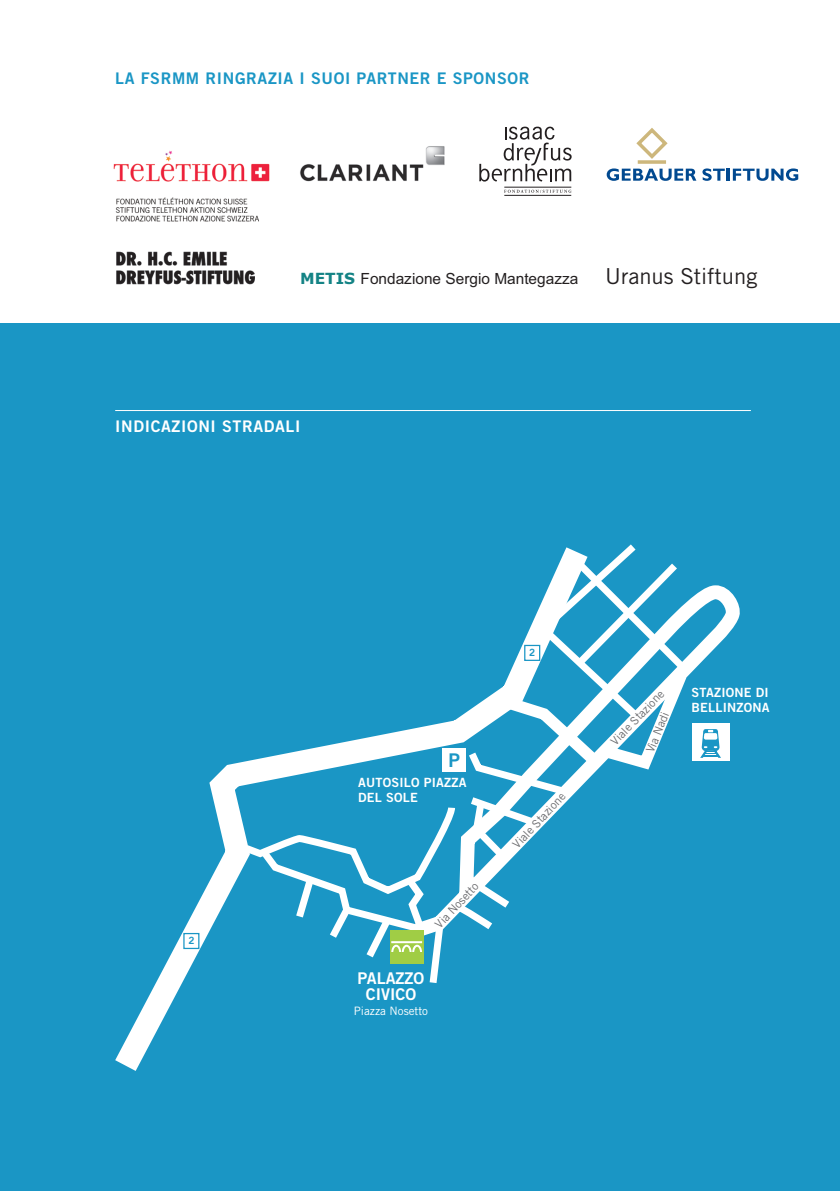
<style>
.page{position:relative;width:840px;height:1191px;background:#fff}
.page>*{position:absolute;margin:0;border:0;box-sizing:border-box;transform-origin:0 0}
.t1{font:22px "Trade Gothic LT Std";color:#231f20}
.t2{font:18.8px "Trade Gothic LT Std Bd 2";color:#1a96c5}
.t3{font:16.2px/15.6px "Trade Gothic LT Std Bd 2";color:#fff}
.t4{font:16px "Trade Gothic LT Std Bd 2";letter-spacing:.04em;color:#1a96c5}
.t5{font:16px "Trade Gothic LT Std Bd 2";letter-spacing:.04em;color:#fff}
.t6{font:15.4px "Arial";color:#231f20}
.t7{font:12.8px/15.2px "Trade Gothic LT Std Bd 2";letter-spacing:.015em;color:#fff}
.t8{font:11.6px "Trade Gothic LT Std";color:#6c6d70}
.t9{font:11.6px "Trade Gothic LT Std";color:#fff}
.t10{font:10px "Trade Gothic LT Std Bd 2";color:#1a96c5}
.s1{font-family:"Verdana";font-weight:700;color:#148385}
</style>
<div class="page">
<hr style="left:839px;top:323px;width:1px;height:868px;background:#1a96c5">
<svg style="left:606px;top:128px;width:90px;height:53px"></svg>
<svg style="left:702px;top:168px;width:95px;height:13px"></svg>
<div style="left:0;top:323px;width:839px;height:868px;background:#1a96c5"></div>
<hr style="left:115px;top:410px;width:635px;height:1px;background:#fff">
<svg style="left:115px;top:763px;width:122px;height:308px"></svg>
<svg style="left:720px;top:586px;width:20px;height:175px"></svg>
<svg style="left:237px;top:544px;width:483px;height:439px"></svg>
<div style="left:389px;top:930px;width:34px;height:33px;background:#a0cd45"></div>
<div style="left:524px;top:645px;width:16px;height:16px;border:1px solid #1a96c5"></div>
<div style="left:183px;top:933px;width:16px;height:16px;border:1px solid #1a96c5"></div>
<div style="left:391px;top:944px;width:10px;height:16px;border:2px solid #fff;border-radius:50%"></div>
<div style="left:401px;top:944px;width:10px;height:16px;border:2px solid #fff;border-radius:50%"></div>
<div style="left:412px;top:944px;width:10px;height:16px;border:2px solid #fff;border-radius:50%"></div>
<div style="left:390px;top:952px;width:33px;height:9px;background:#a0cd45"></div>
<hr style="left:391px;top:941px;width:31px;height:2px;background:#fff">
<hr style="left:504px;top:187px;width:67px;height:1px;background:#231f20">
<hr style="left:504px;top:195px;width:67px;height:1px;background:#231f20">
<svg style="left:479px;top:126px;width:92px;height:56px"></svg>
<svg style="left:504px;top:190px;width:67px;height:3px"></svg>
<img style="left:113px;top:150px;width:157px;height:72px">
<img style="left:116px;top:251px;width:138px;height:34px">
<img style="left:300px;top:146px;width:145px;height:36px">
<h3 class="t4" style="left:115px;top:68px;width:414px">LA FSRMM RINGRAZIA I SUOI PARTNER E SPONSOR</h3>
<h3 class="t6" style="left:300px;top:269px;width:279px"><span class="s1">METIS</span> Fondazione Sergio Mantegazza</h3>
<h1 class="t1" style="left:604px;top:263px;width:154px">Uranus Stiftung</h1>
<h3 class="t5" style="left:115px;top:416px;width:56px">IN DICAZIONI</h3>
<h3 class="t5" style="left:222px;top:416px;width:77px">STRADALI</h3>
<p class="t10" style="left:188px;top:934px;width:8px">2</p>
<p class="t10" style="left:529px;top:646px;width:8px">2</p>
<h2 class="t2" style="left:448px;top:748px;width:11px">P</h2>
<p class="t7" style="left:358px;top:774px;width:10px">AUTO</p>
<p class="t7" style="left:358px;top:774px;width:74px;text-indent:33px">SILO PIAZZA<br>DEL SOLE</p>
<p class="t8" style="left:432px;top:921px;width:59px;rotate:-47deg">Via Nosetto</p>
<h3 class="t3" style="left:365px;top:970px;width:51px;text-indent:-8px">PALAZZO<br>CIVICO</h3>
<p class="t9" style="left:354px;top:1003px;width:76px">Piazza Nosetto</p>
<p class="t8" style="left:509px;top:841px;width:74px;rotate:-47deg">Viale Stazione</p>
<p class="t8" style="left:607px;top:738px;width:74px;rotate:-46deg">Viale Stazione</p>
<p class="t8" style="left:642px;top:749px;width:45px;rotate:-68deg">Via Nadi</p>
<p class="t7" style="left:691px;top:684px;width:17px">STAZIONE</p>
<p class="t7" style="left:755px;top:684px;width:12px">DI</p>
<p class="t7" style="left:691px;top:700px;width:40px">BELLINZONA</p>
</div>
